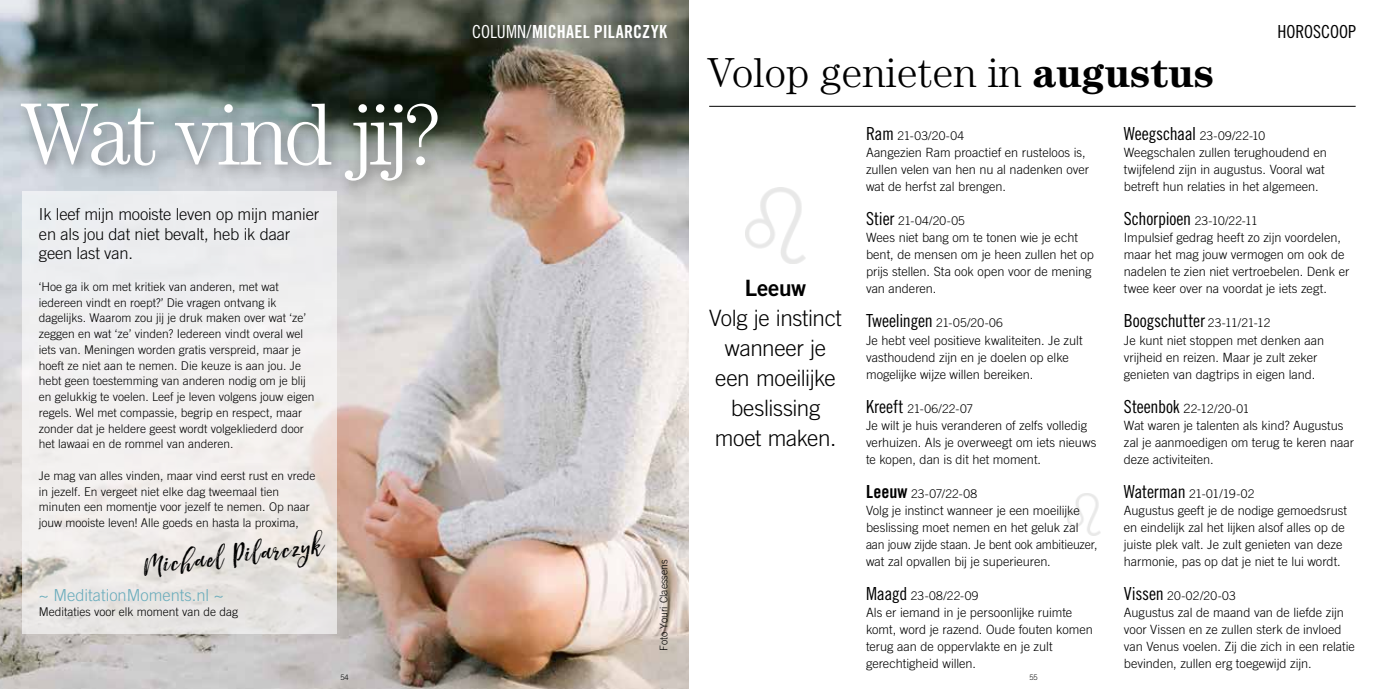
<style>
.page{position:relative;width:1378px;height:689px;background:#fff}
.page>*{position:absolute;margin:0;border:0;box-sizing:border-box;transform-origin:0 0}
.t1{font:300 88.5px "Century LT";letter-spacing:-.05em;color:#fff}
.t2{font:300 42px "Century Std";color:#000}
.t3{font:italic 37.2px "Hello Sunshine";color:#000}
.t4{font:300 22.5px/30px "Trade Gothic LT Std";letter-spacing:-.02em;color:#000;text-align:center}
.t5{font:22.5px "Trade Gothic LT Std Bd 2";letter-spacing:-.01em;color:#000}
.t6{font:18px "Trade Gothic LT Std Cn 18";letter-spacing:-.005em;color:#000}
.t7{font:18px "Trade Gothic LT Std Bd Cn 20";letter-spacing:.01em;color:#fff}
.t8{font:300 16.5px/19.5px "Trade Gothic LT Std";letter-spacing:-.01em;color:#000}
.t9{font:300 16.5px "Trade Gothic LT Std";color:#6aacbc}
.t10{font:300 12.75px/17px "Trade Gothic LT Std";color:#000}
.t11{font:300 12px/15.8px "Trade Gothic LT Std";color:#000}
.t12{font:300 10.5px "Trade Gothic LT Std";color:#000}
.t13{font:300 7.5px "Trade Gothic LT Std";color:#000}
.s1{font-family:"Trade Gothic LT Std Cn 18"}
.s2{font-weight:700}
.s3{font-family:"Trade Gothic LT Std Cn 18";font-weight:400;font-size:18px}
.s4{font-family:"Trade Gothic LT Std Bd Cn 20";font-weight:400;font-size:18px}
.s5{font-family:"Trade Gothic LT Std";font-weight:300;font-size:12px}
.s6{font-size:12.75px}
</style>
<div class="page">
<hr style="left:709px;top:106px;width:646px;height:1px;background:#000">
<img style="left:745px;top:187px;width:60px;height:77px">
<img style="left:1068px;top:494px;width:32px;height:41px">
<img style="left:0;top:0;width:689px;height:689px">
<div style="left:14px;top:95px;width:440px;height:102px;background:#000;opacity:.4"></div>
<svg style="left:22px;top:191px;width:315px;height:443px;fill:#efeeef"></svg>
<h1 class="t1" style="left:21px;top:83px;width:423px">Wat vind jij?</h1>
<p class="t8" style="left:39px;top:204px;width:282px">Ik leef mijn mooiste leven op mijn manier en als jou dat niet bevalt, heb ik daar geen last van.</p>
<p class="t11" style="left:39px;top:278px;width:277px">‘Hoe ga ik om met kritiek van anderen, met wat iedereen vindt en roept?’ Die vragen ontvang ik dagelijks. Waarom zou jij je druk maken over wat ‘ze’ zeggen en wat ‘ze’ vinden? Iedereen vindt overal wel iets van. Meningen worden gratis verspreid, maar je hoeft ze niet aan te nemen. Die keuze is aan jou. Je hebt geen toestemming van anderen nodig om je blij en gelukkig te voelen. Leef je leven volgens jouw eigen regels. Wel met compassie, begrip en respect, maar zonder dat je heldere geest wordt volgekliederd door het lawaai en de rommel van anderen.</p>
<p class="t11" style="left:39px;top:467px;width:278px">Je mag van alles vinden, maar vind eerst rust en vrede in jezelf. En vergeet niet elke dag tweemaal tien minuten een momentje voor jezelf te nemen. Op naar jouw mooiste leven! Alle goeds en hasta la proxima,</p>
<h3 class="t3" style="left:140px;top:545px;width:182px;rotate:-7deg">Michael Pilarczyk</h3>
<p class="t9" style="left:39px;top:585px;width:186px">~ MeditationMoments.nl ~</p>
<p class="t11" style="left:39px;top:603px;width:201px">Meditaties voor elk moment van de dag</p>
<h3 class="t7" style="left:472px;top:21px;width:197px"><span class="s1">COLUMN/</span>MICHAEL PILARCZYK</h3>
<p class="t12" style="left:658px;top:651px;width:93px;rotate:-90deg">Foto Youri Claessens</p>
<h2 class="t2" style="left:707px;top:49px;width:508px">Volop genieten in <span class="s2">augustus</span></h2>
<h3 class="t6" style="left:1277px;top:21px;width:80px">HOROSCOOP</h3>
<h3 class="t5" style="left:745px;top:274px;width:63px">Leeuw</h3>
<h3 class="t4" style="left:709px;top:303px;width:134px">Volg je instinct wanneer je een moeilijke beslissing moet maken.</h3>
<p class="t11" style="left:866px;top:128px;width:100px"><span class="s3">Ram</span> 21-03/20-04</p>
<p class="t10" style="left:866px;top:144px;width:225px">Aangezien Ram proactief en rusteloos is, zullen velen van hen nu al nadenken over wat de herfst zal brengen.</p>
<p class="t11" style="left:866px;top:213px;width:100px"><span class="s3">Stier</span> 21-04/20-05</p>
<p class="t10" style="left:866px;top:229px;width:229px">Wees niet bang om te tonen wie je echt bent, de mensen om je heen zullen het op prijs stellen. Sta ook open voor de mening van anderen.</p>
<p class="t11" style="left:866px;top:315px;width:138px"><span class="s3">Tweelingen</span> 21-05/20-06</p>
<p class="t10" style="left:866px;top:331px;width:218px">Je hebt veel positieve kwaliteiten. Je zult vasthoudend zijn en je doelen op elke mogelijke wijze willen bereiken.</p>
<p class="t11" style="left:866px;top:400px;width:109px"><span class="s3">Kreeft</span> 21-06/22-07</p>
<p class="t10" style="left:866px;top:416px;width:232px">Je wilt je huis veranderen of zelfs volledig verhuizen. Als je overweegt om iets nieuws te kopen, dan is dit het moment.</p>
<p class="t11" style="left:866px;top:485px;width:113px"><span class="s4">Leeuw</span> 23-07/22-08</p>
<p class="t10" style="left:866px;top:501px;width:233px">Volg je instinct wanneer je een moeilijke beslissing moet nemen en het geluk zal aan jouw zijde staan. Je bent ook ambitieuzer, wat zal opvallen bij je superieuren.</p>
<p class="t11" style="left:866px;top:587px;width:114px"><span class="s3">Maagd</span> 23-08/22-09</p>
<p class="t10" style="left:866px;top:603px;width:228px">Als er iemand in je persoonlijke ruimte komt, word je razend. Oude fouten komen terug aan de oppervlakte en je zult gerechtigheid willen.</p>
<p class="t11" style="left:1124px;top:128px;width:143px"><span class="s3">Weegschaal</span> 23-09/22-10</p>
<p class="t10" style="left:1124px;top:144px;width:204px">Weegschalen zullen terughoudend en twijfelend zijn in augustus. Vooral wat betreft hun relaties in het algemeen.</p>
<p class="t11" style="left:1124px;top:213px;width:136px"><span class="s3">Schorpioen</span> 23-10/22-11</p>
<p class="t10" style="left:1124px;top:229px;width:227px">Impulsief gedrag heeft zo zijn voordelen, maar het mag jouw vermogen om ook de nadelen te zien niet vertroebelen. Denk er twee keer over na voordat je iets zegt.</p>
<h3 class="t6" style="left:1124px;top:310px;width:148px">Boogschutter <span class="s5">23-11/21-12</span></h3>
<p class="t10" style="left:1124px;top:331px;width:202px">Je kunt niet stoppen met denken aan vrijheid en reizen. Maar je zult zeker genieten van dagtrips in eigen land.</p>
<p class="t11" style="left:1124px;top:400px;width:127px"><span class="s3">Steenbok</span> <span class="s6">2</span>2-12/20-01</p>
<p class="t10" style="left:1124px;top:416px;width:232px">Wat waren je talenten als kind? Augustus zal je aanmoedigen om terug te keren naar deze activiteiten.</p>
<p class="t11" style="left:1124px;top:485px;width:132px"><span class="s3">Waterman</span> 21-01/19-02</p>
<p class="t10" style="left:1124px;top:501px;width:225px">Augustus geeft je de nodige gemoedsrust en eindelijk zal het lijken alsof alles op de juiste plek valt. Je zult genieten van deze harmonie, pas op dat je niet te lui wordt.</p>
<p class="t11" style="left:1124px;top:587px;width:113px"><span class="s3">Vissen</span> 20-02/20-03</p>
<p class="t10" style="left:1124px;top:603px;width:233px">Augustus zal de maand van de liefde zijn voor Vissen en ze zullen sterk de invloed van Venus voelen. Zij die zich in een relatie bevinden, zullen erg toegewijd zijn.</p>
<p class="t13" style="left:340px;top:672px;width:10px">54</p>
<p class="t13" style="left:1029px;top:672px;width:10px">55</p>
</div>
